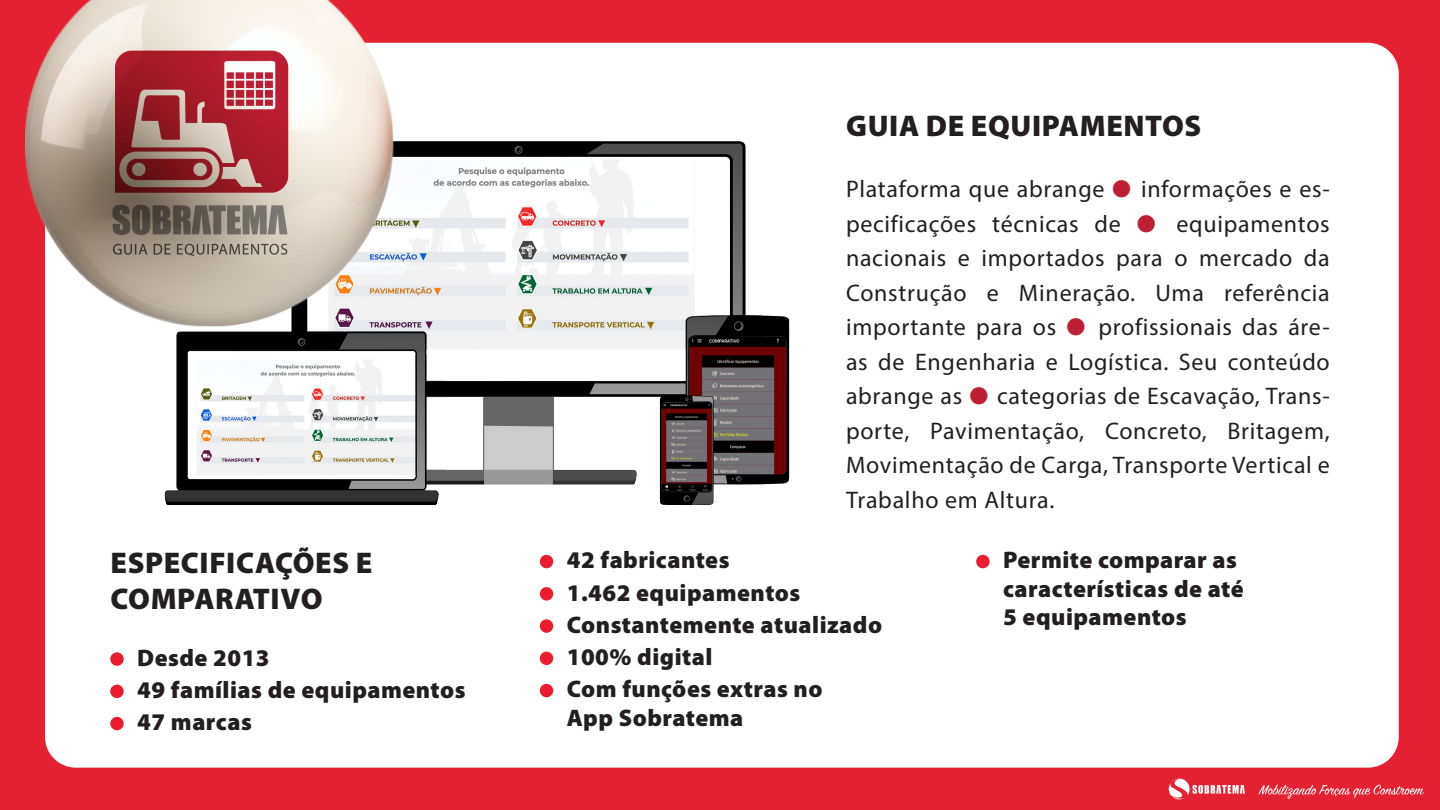
<style>
.page{position:relative;width:1440px;height:810px;background:#e42131}
.page>*{position:absolute;margin:0;border:0;box-sizing:border-box;transform-origin:0 0}
.t1{font:900 30px/36px "Myriad Pro";letter-spacing:.02em;color:#231f20}
.t2{font:24px/34.5px "Myriad Pro";letter-spacing:.03em;color:#231f20;text-align:justify}
.t3{font:900 24px/28.5px "Myriad Pro";letter-spacing:.02em;color:#231f20}
.s1{color:#bd1f33}
</style>
<div class="page">
<div style="left:45px;top:43px;width:1354px;height:725px;background:#fff;border-radius:31px"></div>
<svg style="left:1169px;top:779px;width:76px;height:21px"></svg>
<svg style="left:1259px;top:784px;width:165px;height:15px"></svg>
<img style="left:165px;top:141px;width:624px;height:364px">
<img style="left:25px;top:0;width:442px;height:349px">
<div style="left:110px;top:652px;width:14px;height:14px;background:#eb1b30;border-radius:50%"></div>
<div style="left:110px;top:685px;width:14px;height:13px;background:#eb1b30;border-radius:50%"></div>
<div style="left:110px;top:717px;width:14px;height:13px;background:#eb1b30;border-radius:50%"></div>
<div style="left:540px;top:555px;width:13px;height:13px;background:#eb1b30;border-radius:50%"></div>
<div style="left:540px;top:587px;width:13px;height:14px;background:#eb1b30;border-radius:50%"></div>
<div style="left:540px;top:619px;width:13px;height:14px;background:#eb1b30;border-radius:50%"></div>
<div style="left:540px;top:652px;width:13px;height:13px;background:#eb1b30;border-radius:50%"></div>
<div style="left:540px;top:684px;width:13px;height:13px;background:#eb1b30;border-radius:50%"></div>
<div style="left:976px;top:555px;width:14px;height:13px;background:#eb1b30;border-radius:50%"></div>
<img style="left:105px;top:45px;width:191px;height:216px">
<p class="t1" style="left:111px;top:545px;width:263px">ESPECIFICAÇÕES E<br>COMPARATIVO</p>
<p class="t3" style="left:137px;top:644px;width:134px">Desde 2013</p>
<p class="t3" style="left:137px;top:676px;width:330px">49 famílias de equipamentos</p>
<p class="t3" style="left:137px;top:708px;width:116px">47 marcas</p>
<p class="t1" style="left:846px;top:108px;width:357px">GUIA DE EQUIPAMENTOS</p>
<p class="t2" style="left:846px;top:171px;width:485px">Plataforma que abrange <span class="s1">●</span> informações e es&shy;pecificações técnicas de <span class="s1">●</span> equipamentos nacionais e importados para o mercado da Construção e Mineração. Uma referência importante para os <span class="s1">●</span> profissionais das áre&shy;as de Engenharia e Logística. Seu conteúdo abrange as <span class="s1">●</span> categorias de Escavação, Trans&shy;porte, Pavimentação, Concreto, Britagem, Movimentação de Carga, Transporte Vertical e Trabalho em Altura.</p>
<p class="t3" style="left:567px;top:546px;width:164px">42 fabricantes</p>
<p class="t3" style="left:567px;top:578px;width:235px">1.462 equipamentos</p>
<p class="t3" style="left:567px;top:611px;width:317px">Constantemente atualizado</p>
<p class="t3" style="left:567px;top:643px;width:147px">100% digital</p>
<p class="t3" style="left:567px;top:675px;width:257px">Com funções extras no<br>App Sobratema</p>
<p class="t3" style="left:1003px;top:546px;width:242px">Permite comparar as características de até<br>5 equipamentos</p>
</div>
